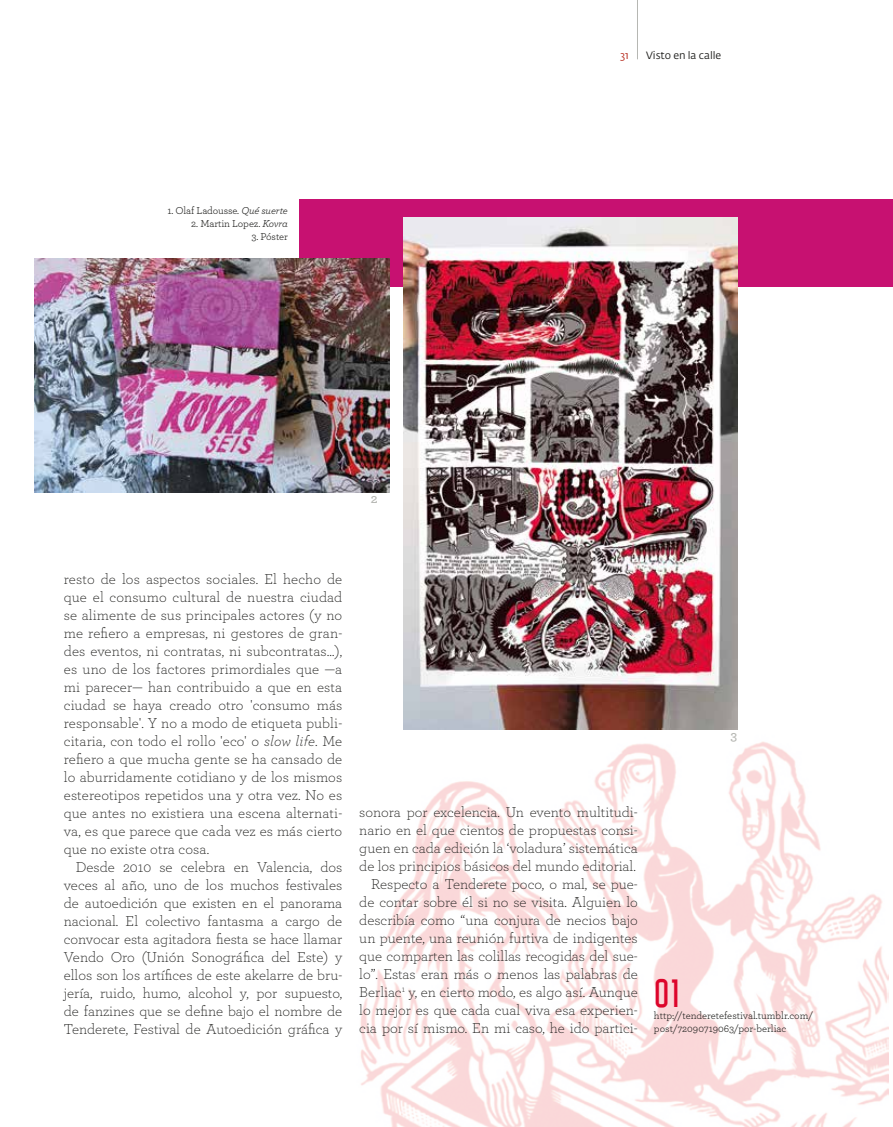
<style>
.page{position:relative;width:893px;height:1127px;background:#fff}
.page>*{position:absolute;margin:0;border:0;box-sizing:border-box;transform-origin:0 0}
.t1{font:700 36px "Politica";color:#dd052b}
.t2{font:300 15px/18px "Archer";color:#1d1d1b;text-align:justify}
.t3{font:600 13.5px "Archer";color:#b6b7b3}
.t4{font:10.5px/12.6px "Archer";letter-spacing:-.01em;color:#1d1d1b}
.t5{font:10.5px "Fedra Sans Pro";color:#1d1d1b}
.t6{font:10.5px "Fedra Sans Pro";color:#b32012}
.s1{font-style:italic}
</style>
<div class="page">
<hr style="left:637px;top:0;width:1px;height:59px;background:#b6b7b3">
<img style="left:360px;top:729px;width:528px;height:398px">
<div style="left:299px;top:199px;width:594px;height:87px;background:#c71171"></div>
<img style="left:34px;top:259px;width:355px;height:233px">
<img style="left:403px;top:218px;width:334px;height:511px">
<p class="t4" style="left:167px;top:204px;width:122px">1. Olaf Ladousse. <span class="s1">Qué suerte</span></p>
<p class="t4" style="left:191px;top:217px;width:98px">2. Martin Lopez. <span class="s1">Kovra</span></p>
<p class="t4" style="left:251px;top:229px;width:38px">3. Póster</p>
<p class="t6" style="left:620px;top:49px;width:10px">31</p>
<p class="t5" style="left:646px;top:49px;width:77px">Visto en la calle</p>
<p class="t3" style="left:371px;top:489px;width:8px">2</p>
<p class="t2" style="left:64px;top:569px;width:280px">resto de los aspectos sociales. El hecho de que el consumo cultural de nuestra ciudad se alimente de sus principales actores (y no me refiero a empresas, ni gestores de gran&shy;des eventos, ni contratas, ni subcontratas…), es uno de los factores primordiales que —a mi parecer— han contribuido a que en esta ciudad se haya creado otro 'consumo más responsable'. Y no a modo de etiqueta publi&shy;citaria, con todo el rollo 'eco' o <span class="s1">slow life</span>. Me refiero a que mucha gente se ha cansado de lo aburridamente cotidiano y de los mismos estereotipos repetidos una y otra vez. No es que antes no existiera una escena alternati&shy;va, es que parece que cada vez es más cierto que no existe otra cosa.</p>
<p class="t2" style="left:64px;top:857px;width:280px;text-indent:12px">Desde 2010 se celebra en Valencia, dos veces al año, uno de los muchos festivales de autoedición que existen en el panorama nacional. El colectivo fantasma a cargo de convocar esta agitadora fiesta se hace llamar Vendo Oro (Unión Sonográfica del Este) y ellos son los artífices de este akelarre de bru&shy;jería, ruido, humo, alcohol y, por supuesto, de fanzines que se define bajo el nombre de Tenderete, Festival de Autoedición gráfica y</p>
<p class="t3" style="left:730px;top:725px;width:8px">3</p>
<p class="t2" style="left:359px;top:802px;width:280px;text-align:right">sonora por excelencia. Un evento multitudi&shy;nario en el que cientos de propuestas consi&shy;guen en cada edición la ‘voladura’ sistemática de los principios básicos del mundo editorial.<br>Respecto a Tenderete poco, o mal, se pue&shy;de contar sobre él si no se visita. Alguien lo describía como “una conjura de necios bajo un puente, una reunión furtiva de indigentes que comparten las colillas recogidas del sue&shy;lo”. Estas eran más o menos las palabras de Berliac<sup>1</sup> y, en cierto modo, es algo así. Aunque lo mejor es que cada cual viva esa experien&shy;cia por sí mismo. En mi caso, he ido partici-</p>
<h1 class="t1" style="left:654px;top:969px;width:27px">01</h1>
<p class="t4" style="left:654px;top:1009px;width:161px">http://tenderetefestival.tumblr.com/ post/72090719063/por-berliac</p>
</div>
